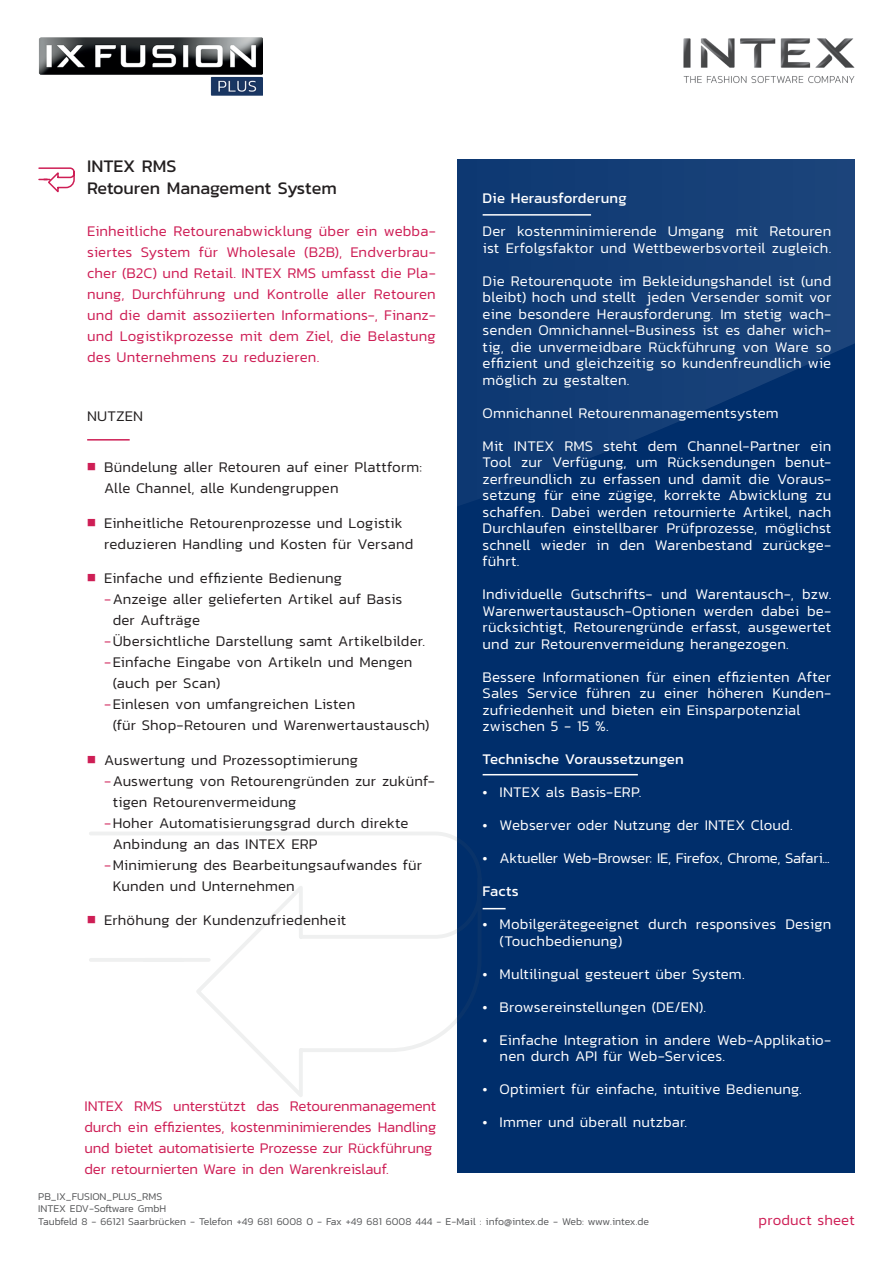
<style>
.page{position:relative;width:893px;height:1263px;background:#fff}
.page>*{position:absolute;margin:0;border:0;box-sizing:border-box;transform-origin:0 0}
.t1{font:18px/21.6px "Kanit";color:#231f20}
.t2{font:300 15px/16.5px "Kanit";letter-spacing:.01em;color:#fff}
.t3{font:300 15px/21px "Kanit";letter-spacing:.01em;color:#231f20}
.t4{font:300 15px/21px "Kanit";letter-spacing:-.01em;color:#ce1e55;text-align:justify}
.t5{font:300 15px "Kanit";letter-spacing:-.025em;color:#fff}
.t6{font:15px "Kanit";letter-spacing:.01em;color:#fff}
.t7{font:300 15px "Kanit";letter-spacing:.01em;color:#ce1e55}
.t8{font:300 10.5px/12.6px "Kanit";color:#57585a}
.s1{color:#ce1e55}
</style>
<div class="page">
<div style="left:457px;top:159px;width:398px;height:1013px;background:#002e6b"></div>
<svg style="left:457px;top:159px;width:398px;height:347px;fill:#113b74"></svg>
<svg style="left:38px;top:167px;width:37px;height:26px"></svg>
<img style="left:684px;top:38px;width:171px;height:46px">
<img style="left:39px;top:37px;width:224px;height:59px">
<svg style="left:89px;top:832px;width:394px;height:265px"></svg>
<hr style="left:87px;top:439px;width:43px;height:2px;background:#ce1e55">
<hr style="left:483px;top:214px;width:108px;height:2px;background:#fff">
<svg style="left:483px;top:908px;width:23px;height:1px"></svg>
<hr style="left:483px;top:774px;width:155px;height:1px;background:#fff">
<p class="t1" style="left:87px;top:155px;width:251px">INTEX RMS<br>Retouren Management System</p>
<p class="t4" style="left:87px;top:221px;width:350px">Einheitliche Retourenabwicklung über ein webba&shy;siertes System für Wholesale (B2B), Endverbrau&shy;cher (B2C) und Retail. INTEX RMS umfasst die Pla&shy;nung, Durchführung und Kontrolle aller Retouren und die damit assoziierten Informations-, Finanz&shy;und Logistikprozesse mit dem Ziel, die Belastung des Unternehmens zu reduzieren.</p>
<p class="t3" style="left:87px;top:405px;width:57px">NUTZEN</p>
<p class="t3" style="left:104px;top:456px;width:319px;text-indent:-17px"><span class="s1">■</span> Bündelung aller Retouren auf einer Plattform:<br>Alle Channel, alle Kundengruppen</p>
<p class="t3" style="left:104px;top:512px;width:311px;text-indent:-17px"><span class="s1">■</span> Einheitliche Retourenprozesse und Logistik reduzieren Handling und Kosten für Versand</p>
<p class="t3" style="left:87px;top:567px;width:256px"><span class="s1">■</span> Einfache und effiziente Bedienung</p>
<p class="t3" style="left:104px;top:588px;width:300px"><span class="s1">−</span>Anzeige aller gelieferten Artikel auf Basis</p>
<p class="t3" style="left:113px;top:609px;width:89px">der Aufträge</p>
<p class="t3" style="left:104px;top:630px;width:322px"><span class="s1">−</span>Übersichtliche Darstellung samt Artikelbilder.</p>
<p class="t3" style="left:104px;top:651px;width:310px"><span class="s1">−</span>Einfache Eingabe von Artikeln und Mengen</p>
<p class="t3" style="left:113px;top:672px;width:109px">(auch per Scan)</p>
<p class="t3" style="left:104px;top:693px;width:253px"><span class="s1">−</span>Einlesen von umfangreichen Listen</p>
<p class="t3" style="left:113px;top:714px;width:318px">(für Shop-Retouren und Warenwertaustausch)</p>
<p class="t3" style="left:87px;top:749px;width:272px"><span class="s1">■</span> Auswertung und Prozessoptimierung</p>
<p class="t3" style="left:104px;top:770px;width:332px"><span class="s1">−</span>Auswertung von Retourengründen zur zukünf-</p>
<p class="t3" style="left:113px;top:791px;width:185px">tigen Retourenvermeidung</p>
<p class="t3" style="left:104px;top:812px;width:306px"><span class="s1">−</span>Hoher Automatisierungsgrad durch direkte</p>
<p class="t3" style="left:113px;top:833px;width:206px">Anbindung an das INTEX ERP</p>
<p class="t3" style="left:104px;top:854px;width:320px"><span class="s1">−</span>Minimierung des Bearbeitungsaufwandes für</p>
<p class="t3" style="left:113px;top:875px;width:184px">Kunden und Unternehmen</p>
<p class="t3" style="left:87px;top:909px;width:261px"><span class="s1">■</span> Erhöhung der Kundenzufriedenheit</p>
<p class="t4" style="left:84px;top:1095px;width:353px;text-align:left">INTEX RMS unterstützt das Retourenmanagement durch ein effizientes, kostenminimierendes Handling und bietet automatisierte Prozesse zur Rückführung der retournierten Ware in den Warenkreislauf.</p>
<p class="t6" style="left:483px;top:187px;width:146px">Die Herausforderung</p>
<p class="t2" style="left:483px;top:223px;width:350px">Der kostenminimierende Umgang mit Retouren ist Erfolgsfaktor und Wettbewerbsvorteil zugleich.</p>
<p class="t2" style="left:483px;top:272px;width:350px;text-align:justify">Die Retourenquote im Bekleidungshandel ist (und bleibt) hoch und stellt jeden Versender somit vor eine besondere Herausforderung. Im stetig wach&shy;senden Omnichannel-Business ist es daher wich&shy;tig, die unvermeidbare Rückführung von Ware so effizient und gleichzeitig so kundenfreundlich wie möglich zu gestalten.</p>
<p class="t2" style="left:483px;top:404px;width:298px">Omnichannel Retourenmanagementsystem</p>
<p class="t2" style="left:483px;top:437px;width:350px;text-align:justify">Mit INTEX RMS steht dem Channel-Partner ein Tool zur Verfügung, um Rücksendungen benut&shy;zerfreundlich zu erfassen und damit die Voraus&shy;setzung für eine zügige, korrekte Abwicklung zu schaffen. Dabei werden retournierte Artikel, nach Durchlaufen einstellbarer Prüfprozesse, möglichst schnell wieder in den Warenbestand zurückge&shy;führt.</p>
<p class="t2" style="left:483px;top:586px;width:350px;text-align:justify">Individuelle Gutschrifts- und Warentausch-, bzw.<br>Warenwertaustausch-Optionen werden dabei be&shy;rücksichtigt, Retourengründe erfasst, ausgewertet und zur Retourenvermeidung herangezogen.</p>
<p class="t2" style="left:483px;top:668px;width:350px">Bessere Informationen für einen effizienten After Sales Service führen zu einer höheren Kunden&shy;zufriedenheit und bieten ein Einsparpotenzial zwischen 5 - 15 %.</p>
<p class="t6" style="left:483px;top:748px;width:203px">Technische Voraussetzungen</p>
<p class="t2" style="left:483px;top:784px;width:160px">• INTEX als Basis-ERP.</p>
<p class="t2" style="left:483px;top:817px;width:311px">• Webserver oder Nutzung der INTEX Cloud.</p>
<p class="t5" style="left:483px;top:847px;width:349px">• Aktueller Web-Browser: IE, Firefox, Chrome, Safari...</p>
<p class="t6" style="left:483px;top:880px;width:38px">Facts</p>
<p class="t2" style="left:500px;top:916px;width:333px;text-indent:-17px">• Mobilgerätegeeignet durch responsives Design (Touchbedienung)</p>
<p class="t2" style="left:483px;top:965px;width:263px">• Multilingual gesteuert über System.</p>
<p class="t2" style="left:483px;top:998px;width:225px">• Browsereinstellungen (DE/EN).</p>
<p class="t2" style="left:500px;top:1031px;width:333px;text-indent:-17px">• Einfache Integration in andere Web-Applikatio&shy;nen durch API für Web-Services.</p>
<p class="t2" style="left:483px;top:1081px;width:321px">• Optimiert für einfache, intuitive Bedienung.</p>
<p class="t2" style="left:483px;top:1114px;width:206px">• Immer und überall nutzbar.</p>
<p class="t8" style="left:38px;top:1190px;width:612px">PB_IX_FUSION_PLUS_RMS<br>INTEX EDV-Software GmbH<br>Taubfeld 8 - 66121 Saarbrücken - Telefon +49 681 6008 0 - Fax +49 681 6008 444 - E-Mail : info@intex.de - Web: www.intex.de</p>
<p class="t7" style="left:759px;top:1209px;width:98px">product sheet</p>
</div>
